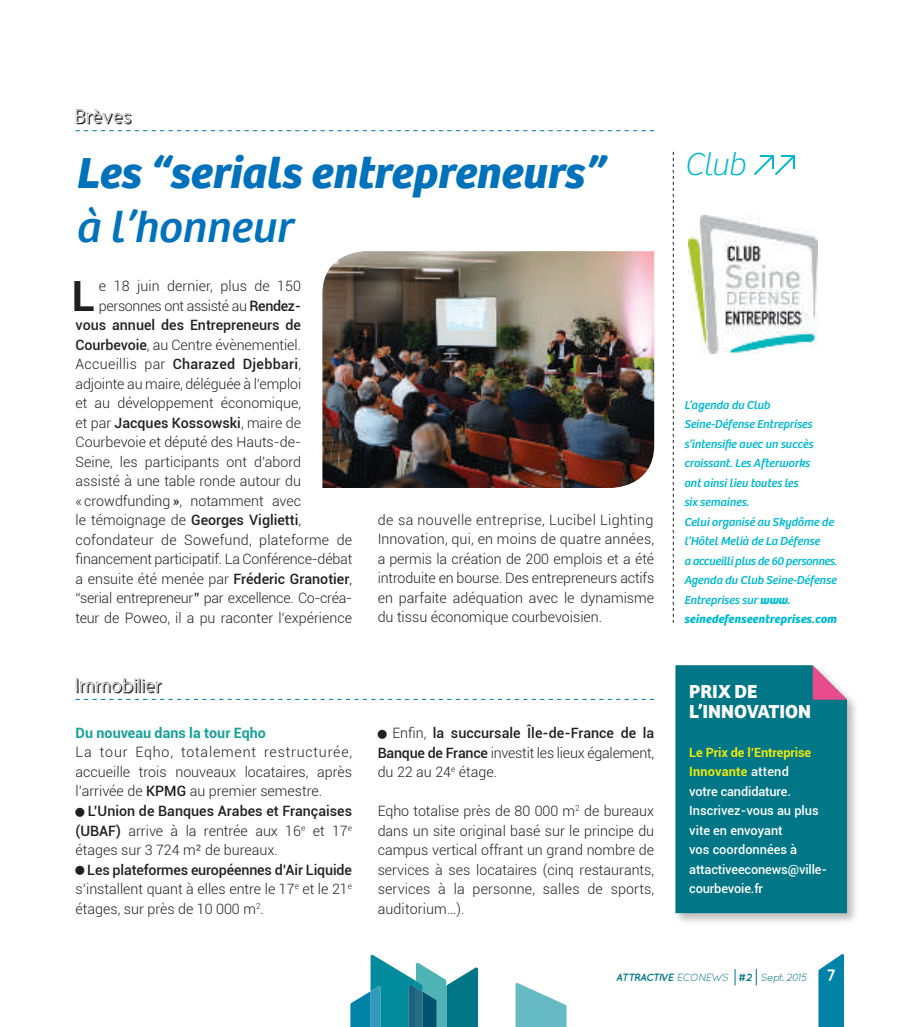
<style>
.page{position:relative;width:900px;height:1027px;background:#fff}
.page>*{position:absolute;margin:0;border:0;box-sizing:border-box;transform-origin:0 0}
.t1{font:italic 700 45px "Bree";color:#0072bc}
.t2{font:italic 45px "Bree";color:#0072bc}
.t3{font:700 41.7px "Roboto";color:#231f20}
.t4{font:italic 100 33px "Bree";color:#00b9d1}
.t5{font:700 19.5px/19.5px "Bree";color:#fff}
.t6{font:19.5px "Cicle Shadow";color:#231f20}
.t7{font:300 14.25px/19.5px "Roboto";color:#231f20;text-align:justify}
.t8{font:500 14.25px "Roboto";color:#231f20}
.t9{font:300 14.25px "Roboto";letter-spacing:-.02em;color:#231f20}
.t10{font:500 14.25px "Roboto";letter-spacing:.02em;color:#231f20}
.t11{font:300 14.25px "Roboto";letter-spacing:-.025em;color:#231f20}
.t12{font:700 14.25px "Roboto";color:#16a09a}
.t13{font:500 12.75px/19.5px "Roboto";letter-spacing:-.01em;color:#fff}
.t14{font:italic 12px/19.5px "Bree";letter-spacing:-.005em;color:#00b9d1}
.t15{font:italic 10.5px "Quicksand";letter-spacing:-.065em;color:#007686}
.s1{font-weight:500}
.s2{font-weight:300}
.s3{font-weight:400}
.s4{font-weight:700}
.s5{font-weight:700;color:#ece810}
.s6{font-weight:700;font-style:normal;font-size:16.5px;color:#fff}
</style>
<div class="page">
<svg style="left:350px;top:955px;width:128px;height:72px"></svg>
<svg style="left:515px;top:983px;width:51px;height:44px"></svg>
<svg style="left:818px;top:954px;width:25px;height:73px;background:#1f91b3"></svg>
<svg style="left:734px;top:969px;width:1px;height:16px"></svg>
<svg style="left:755px;top:969px;width:1px;height:16px"></svg>
<svg style="left:76px;top:130px;width:578px;height:1px"></svg>
<svg style="left:76px;top:699px;width:578px;height:1px"></svg>
<svg style="left:673px;top:152px;width:1px;height:471px"></svg>
<img style="left:688px;top:216px;width:129px;height:137px">
<svg style="left:753px;top:155px;width:42px;height:20px"></svg>
<div style="left:673px;top:663px;width:186px;height:262px;background:#231f20;opacity:.3"></div>
<div style="left:675px;top:665px;width:172px;height:248px;background:#007686"></div>
<svg style="left:812px;top:665px;width:35px;height:35px"></svg>
<img style="left:322px;top:251px;width:332px;height:237px">
<h3 class="t6" style="left:76px;top:105px;width:58px">Brèves</h3>
<h1 class="t1" style="left:76px;top:146px;width:530px">Les “serials entrepreneurs”</h1>
<h1 class="t2" style="left:76px;top:201px;width:218px">à l’honneur</h1>
<h2 class="t3" style="left:72px;top:267px;width:25px">L</h2>
<p class="t7" style="left:99px;top:276px;width:204px">e 18 juin dernier, plus de 150</p>
<p class="t11" style="left:99px;top:296px;width:204px">personnes ont assisté au <span class="s1">Rendez-</span></p>
<p class="t8" style="left:76px;top:315px;width:227px">vous annuel des Entrepreneurs de</p>
<p class="t7" style="left:76px;top:335px;width:227px"><span class="s1">Courbevoie</span>, au Centre évènementiel.</p>
<p class="t10" style="left:76px;top:354px;width:227px"><span class="s2">Accueillis par</span> Charazed Djebbari<span class="s2">,</span></p>
<p class="t7" style="left:76px;top:374px;width:227px">adjointe au maire, déléguée à l’emploi</p>
<p class="t7" style="left:76px;top:393px;width:227px">et au développement économique,</p>
<p class="t8" style="left:76px;top:413px;width:227px"><span class="s2">et par</span> Jacques Kossowski<span class="s2">, maire de</span></p>
<p class="t7" style="left:76px;top:432px;width:227px">Courbevoie et député des Hauts-de-</p>
<p class="t7" style="left:76px;top:452px;width:227px">Seine, les participants ont d’abord</p>
<p class="t7" style="left:76px;top:471px;width:227px">assisté à une table ronde autour du</p>
<p class="t7" style="left:76px;top:491px;width:227px">« crowdfunding <span class="s3">»</span>, notamment avec</p>
<p class="t8" style="left:76px;top:510px;width:227px"><span class="s2">le témoignage de</span> Georges Viglietti<span class="s2">,</span></p>
<p class="t7" style="left:76px;top:530px;width:278px">cofondateur de Sowefund, plateforme de</p>
<p class="t7" style="left:76px;top:549px;width:278px">financement participatif. La Conférence-débat</p>
<p class="t7" style="left:76px;top:569px;width:278px">a ensuite été menée par <span class="s1">Fréderic Granotier</span>,</p>
<p class="t9" style="left:76px;top:588px;width:278px">“serial entrepreneur<span class="s3">”</span> par excellence. Co-créa-</p>
<p class="t7" style="left:76px;top:607px;width:278px">teur de Poweo, il a pu raconter l’expérience</p>
<h3 class="t6" style="left:76px;top:673px;width:88px">Immobilier</h3>
<p class="t12" style="left:76px;top:723px;width:192px">Du nouveau dans la tour Eqho</p>
<p class="t7" style="left:76px;top:742px;width:278px">La tour Eqho, totalement restructurée, accueille trois nouveaux locataires, après l’arrivée de <span class="s1">KPMG</span> au premier semestre.</p>
<p class="t7" style="left:76px;top:801px;width:278px">■ <span class="s1">L’Union de Banques Arabes et Françaises (UBAF)</span> arrive à la rentrée aux 16<sup>e</sup> et 17<sup>e </sup>étages sur 3 724 m² de bureaux.</p>
<p class="t7" style="left:76px;top:859px;width:278px">■ <span class="s1">Les plateformes européennes d’Air Liquide </span>s’installent quant à elles entre le 17<sup>e</sup> et le 21<sup>e </sup>étages, sur près de 10 000 m<sup>2</sup>.</p>
<p class="t7" style="left:377px;top:509px;width:278px">de sa nouvelle entreprise, Lucibel Lighting Innovation, qui, en moins de quatre années, a permis la création de 200 emplois et a été introduite en bourse. Des entrepreneurs actifs en parfaite adéquation avec le dynamisme du tissu économique courbevoisien.</p>
<p class="t7" style="left:377px;top:723px;width:278px">■ Enfin, <span class="s1">la succursale Île-de-France de la Banque de France</span> investit les lieux également, du 22 au 24<sup>e</sup> étage.</p>
<p class="t7" style="left:377px;top:801px;width:278px">Eqho totalise près de 80 000 m<sup>2</sup> de bureaux dans un site original basé sur le principe du campus vertical offrant un grand nombre de services à ses locataires (cinq restaurants, services à la personne, salles de sports, auditorium…).</p>
<h3 class="t4" style="left:684px;top:145px;width:63px">Club</h3>
<p class="t14" style="left:684px;top:395px;width:154px">L’agenda du Club<br>Seine-Défense Entreprises s’intensifie avec un succès croissant. Les Afterworks<br>ont ainsi lieu toutes les<br>six semaines.<br>Celui organisé au Skydôme de l’Hôtel Melià de La Défense<br>a accueilli plus de 60 personnes.<br>Agenda du Club Seine-Défense<br>Entreprises sur <span class="s4">www. seinedefenseentreprises.com</span></p>
<h3 class="t5" style="left:689px;top:682px;width:123px">PRIX DE<br>L’INNOVATION</h3>
<p class="t13" style="left:689px;top:742px;width:139px"><span class="s5">Le Prix de l’Entreprise<br>Innovante</span> attend<br>votre candidature.<br>Inscrivez-vous au plus vite en envoyant<br>vos coordonnées à attactiveeconews@ville&shy;courbevoie.fr</p>
<p class="t15" style="left:616px;top:971px;width:221px"><span class="s4">ATTRACTIVE</span> ECONEWS <span class="s4">#2</span> Sept. 2015 <span class="s6">7</span></p>
</div>
